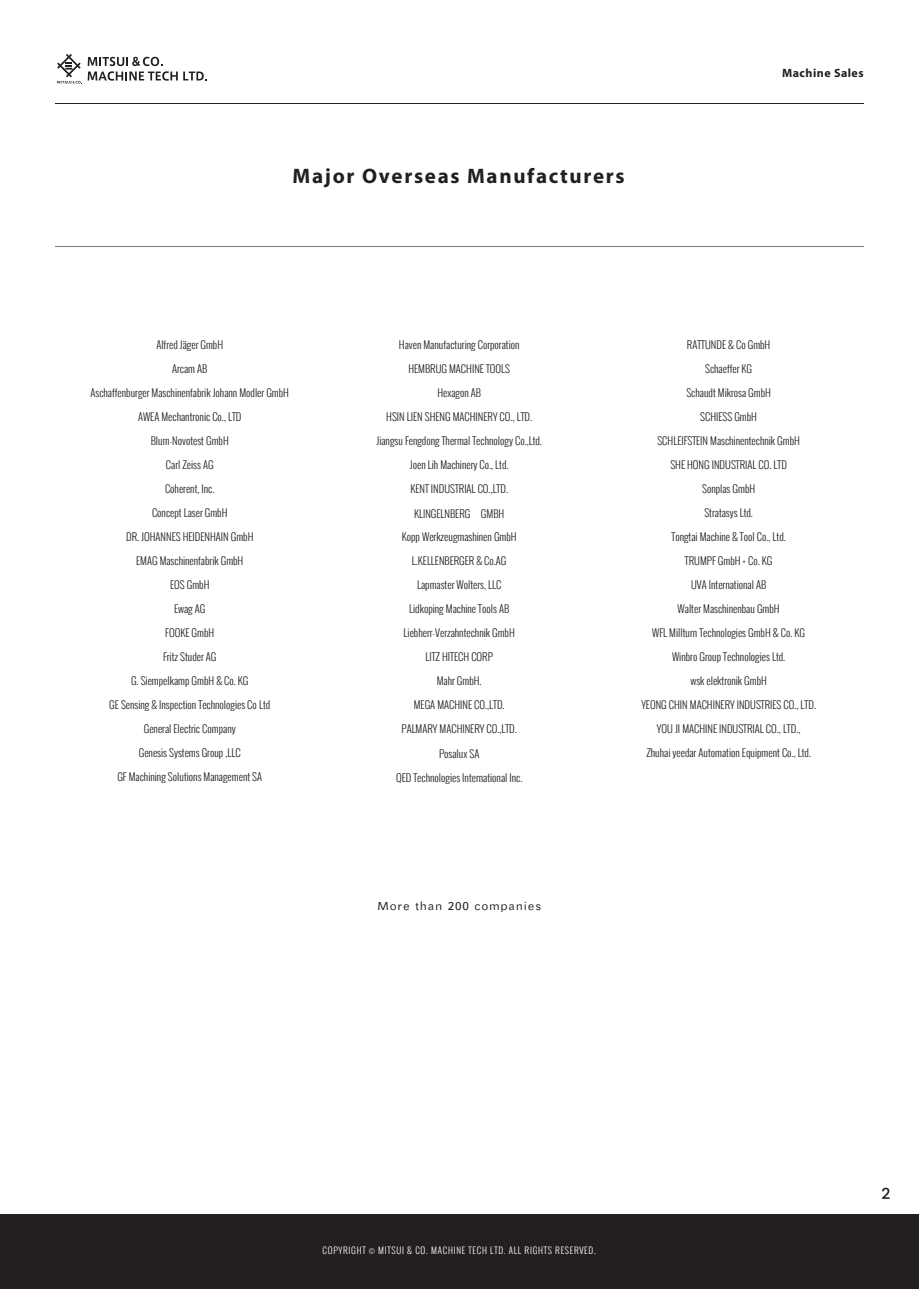
<style>
.page{position:relative;width:919px;height:1289px;background:#fff}
.page>*{position:absolute;margin:0;border:0;box-sizing:border-box;transform-origin:0 0}
.t1{font:700 21px "Myriad Pro";letter-spacing:.08em;color:#231f20}
.t2{font:500 15.45px "Poppins";color:#231f20}
.t3{font:12px "SIL Hei Med Jian";letter-spacing:.06em;color:#231f20}
.t4{font:700 12px "Myriad Pro";letter-spacing:.04em;color:#231f20}
.t5{font:300 10.5px "Oswald";color:#231f20}
.t6{font:300 9px "Oswald";letter-spacing:.08em;color:#fff}
</style>
<div class="page">
<hr style="left:55px;top:103px;width:808px;height:1px;background:#231f20">
<hr style="left:55px;top:247px;width:808px;height:1px;background:#797a7e">
<div style="left:0;top:1214px;width:918px;height:74px;background:#231f20"></div>
<svg style="left:57px;top:54px;width:25px;height:30px"></svg>
<svg style="left:88px;top:57px;width:119px;height:24px"></svg>
<h1 class="t1" style="left:292px;top:162px;width:333px">Major Overseas Manufacturers</h1>
<p class="t4" style="left:782px;top:65px;width:83px">Machine Sales</p>
<p class="t5" style="left:156px;top:337px;width:68px">Alfred Jäger GmbH</p>
<p class="t5" style="left:172px;top:361px;width:37px">Arcam AB</p>
<p class="t5" style="left:90px;top:385px;width:200px">Aschaffenburger Maschinenfabrik Johann Modler GmbH</p>
<p class="t5" style="left:138px;top:409px;width:105px">AWEA Mechantronic Co., LTD</p>
<p class="t5" style="left:151px;top:433px;width:80px">Blum-Novotest GmbH</p>
<p class="t5" style="left:166px;top:457px;width:49px">Carl Zeiss AG</p>
<p class="t5" style="left:165px;top:481px;width:51px">Coherent, Inc.</p>
<p class="t5" style="left:152px;top:505px;width:77px">Concept Laser GmbH</p>
<p class="t5" style="left:126px;top:529px;width:129px">DR. JOHANNES HEIDENHAIN GmbH</p>
<p class="t5" style="left:136px;top:553px;width:109px">EMAG Maschinenfabrik GmbH</p>
<p class="t5" style="left:170px;top:577px;width:41px">EOS GmbH</p>
<p class="t5" style="left:174px;top:601px;width:33px">Ewag AG</p>
<p class="t5" style="left:165px;top:625px;width:50px">FOOKE GmbH</p>
<p class="t5" style="left:163px;top:649px;width:55px">Fritz Studer AG</p>
<p class="t5" style="left:131px;top:673px;width:119px">G. Siempelkamp GmbH &amp; Co. KG</p>
<p class="t5" style="left:109px;top:697px;width:162px">GE Sensing &amp; Inspection Technologies Co Ltd</p>
<p class="t5" style="left:144px;top:721px;width:93px">General Electric Company</p>
<p class="t5" style="left:139px;top:745px;width:103px">Genesis Systems Group ,LLC</p>
<p class="t5" style="left:117px;top:769px;width:146px">GF Machining Solutions Management SA</p>
<p class="t5" style="left:399px;top:337px;width:122px">Haven Manufacturing Corporation</p>
<p class="t5" style="left:408px;top:361px;width:103px">HEMBRUG MACHINE TOOLS</p>
<p class="t5" style="left:437px;top:385px;width:45px">Hexagon AB</p>
<p class="t5" style="left:386px;top:409px;width:147px">HSIN LIEN SHENG MACHINERY CO., LTD.</p>
<p class="t5" style="left:376px;top:433px;width:167px">Jiangsu Fengdong Thermal Technology Co.,Ltd.</p>
<p class="t5" style="left:410px;top:457px;width:100px">Joen Lih Machinery Co., Ltd.</p>
<p class="t5" style="left:410px;top:481px;width:99px">KENT INDUSTRIAL CO.,LTD.</p>
<p class="t5" style="left:414px;top:505px;width:92px">KLINGELNBERG GMBH</p>
<p class="t5" style="left:401px;top:529px;width:116px">Kopp Werkzeugmashinen GmbH</p>
<p class="t5" style="left:412px;top:553px;width:96px">L.KELLENBERGER &amp; Co.AG</p>
<p class="t5" style="left:417px;top:577px;width:86px">Lapmaster Wolters, LLC</p>
<p class="t5" style="left:409px;top:601px;width:101px">Lidkoping Machine Tools AB</p>
<p class="t5" style="left:403px;top:625px;width:113px">Liebherr-Verzahntechnik GmbH</p>
<p class="t5" style="left:425px;top:649px;width:69px">LITZ HITECH CORP</p>
<p class="t5" style="left:437px;top:673px;width:46px">Mahr GmbH.</p>
<p class="t5" style="left:414px;top:697px;width:92px">MEGA MACHINE CO.,LTD.</p>
<p class="t5" style="left:401px;top:721px;width:117px">PALMARY MACHINERY CO.,LTD.</p>
<p class="t5" style="left:439px;top:745px;width:42px">Posalux SA</p>
<p class="t5" style="left:396px;top:769px;width:128px">QED Technologies International Inc.</p>
<p class="t3" style="left:377px;top:898px;width:165px">More than 200 companies</p>
<p class="t5" style="left:687px;top:337px;width:85px">RATTUNDE &amp; Co GmbH</p>
<p class="t5" style="left:705px;top:361px;width:48px">Schaeffer KG</p>
<p class="t5" style="left:686px;top:385px;width:86px">Schaudt Mikrosa GmbH</p>
<p class="t5" style="left:700px;top:409px;width:58px">SCHIESS GmbH</p>
<p class="t5" style="left:657px;top:433px;width:144px">SCHLEIFSTEIN Maschinentechnik GmbH</p>
<p class="t5" style="left:670px;top:457px;width:118px">SHE HONG INDUSTRIAL CO. LTD</p>
<p class="t5" style="left:702px;top:481px;width:55px">Sonplas GmbH</p>
<p class="t5" style="left:704px;top:505px;width:50px">Stratasys Ltd.</p>
<p class="t5" style="left:671px;top:529px;width:116px">Tongtai Machine &amp; Tool Co., Ltd.</p>
<p class="t5" style="left:685px;top:553px;width:89px">TRUMPF GmbH + Co. KG</p>
<p class="t5" style="left:691px;top:577px;width:77px">UVA International AB</p>
<p class="t5" style="left:677px;top:601px;width:104px">Walter Maschinenbau GmbH</p>
<p class="t5" style="left:652px;top:625px;width:154px">WFL Millturn Technologies GmbH &amp; Co. KG</p>
<p class="t5" style="left:672px;top:649px;width:115px">Winbro Group Technologies Ltd.</p>
<p class="t5" style="left:690px;top:673px;width:78px">wsk elektronik GmbH</p>
<p class="t5" style="left:641px;top:697px;width:176px">YEONG CHIN MACHINERY INDUSTRIES CO., LTD.</p>
<p class="t5" style="left:657px;top:721px;width:145px">YOU JI MACHINE INDUSTRIAL CO., LTD.,</p>
<p class="t5" style="left:646px;top:745px;width:166px">Zhuhai yeedar Automation Equipment Co., Ltd.</p>
<p class="t6" style="left:322px;top:1243px;width:275px">COPYRIGHT © MITSUI &amp; CO. MACHINE TECH LTD. ALL RIGHTS RESERVED.</p>
<h2 class="t2" style="left:881px;top:1182px;width:10px">2</h2>
</div>
